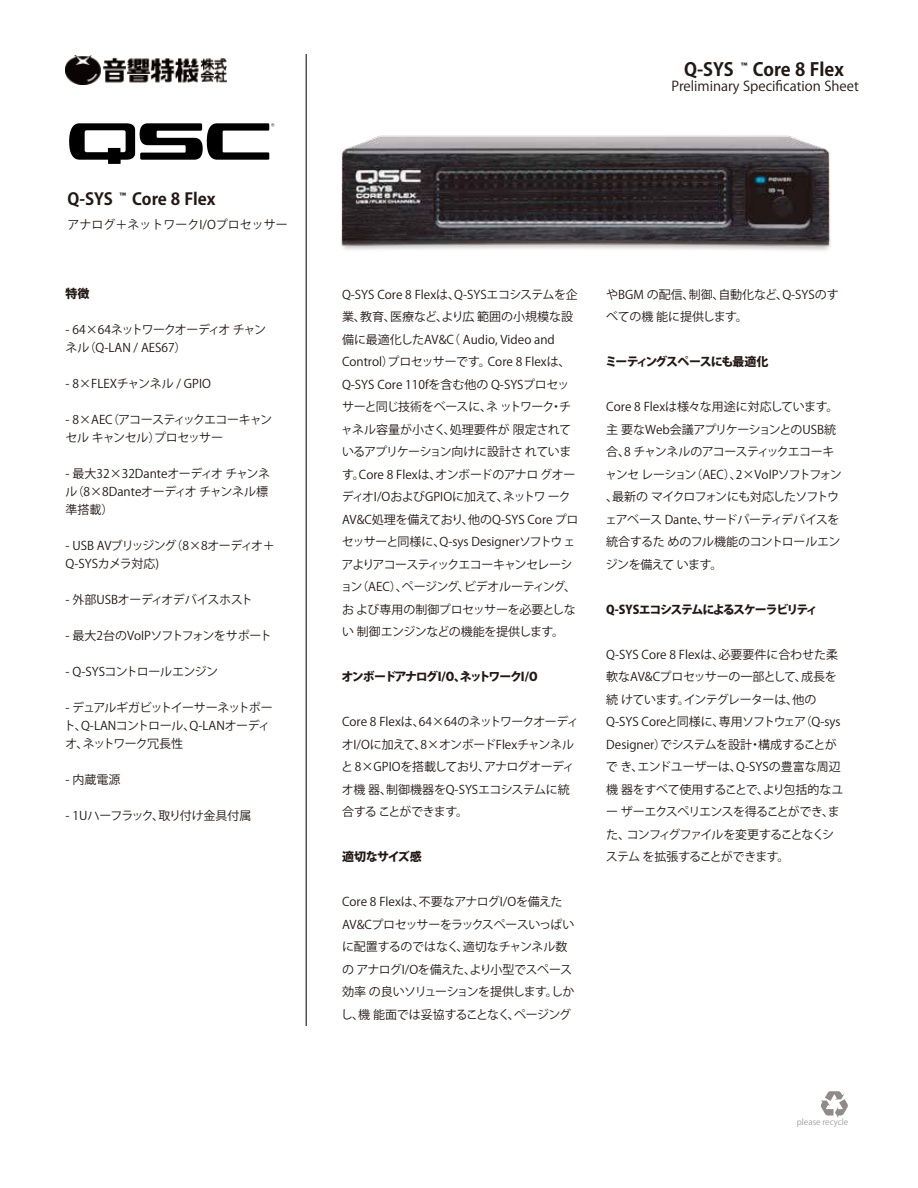
<style>
.page{position:relative;width:918px;height:1188px;background:#fff}
.page>*{position:absolute;margin:0;border:0;box-sizing:border-box;transform-origin:0 0}
.t1{font:700 18px "Koz Go Pr 6 N";color:#221815}
.t2{font:700 16.5px "Koz Go Pr 6 N";color:#221815}
.t3{font:13.5px "Koz Go Pr 6 N";color:#221815}
.t4{font:12px/22.5px "Koz Go Pr 6 N";letter-spacing:-.02em;color:#221815}
.t5{font:12px/22.5px "Koz Go Pr 6 N";letter-spacing:-.04em;color:#221815}
.t6{font:12px/18px "Koz Go Pr 6 N";letter-spacing:-.05em;color:#221815}
.t7{font:12px/18px "Koz Go Pr 6 N";color:#221815}
.t8{font:800 12px "Koz Go Pr 6 N";letter-spacing:-.11em;color:#221815}
.t9{font:12px "Koz Go Pr 6 N";letter-spacing:-.045em;color:#221815}
.t10{font:800 12px "Koz Go Pr 6 N";letter-spacing:-.09em;color:#221815}
.t11{font:800 12px "Koz Go Pr 6 N";letter-spacing:-.04em;color:#221815}
.t12{font:8.25px "Koz Go Pr 6 N";color:#9fa0a0}
</style>
<div class="page">
<svg style="left:820px;top:1091px;width:28px;height:27px"></svg>
<svg style="left:69px;top:123px;width:205px;height:41px"></svg>
<hr style="left:306px;top:54px;width:1px;height:972px;background:#221815">
<img style="left:341px;top:135px;width:490px;height:116px">
<img style="left:66px;top:55px;width:160px;height:29px">
<h2 class="t2" style="left:68px;top:190px;width:150px">Q-SYS <sup>™</sup> Core 8 Flex</h2>
<p class="t7" style="left:68px;top:216px;width:222px">アナログ＋ネットワークI/Oプロセッサー</p>
<p class="t8" style="left:66px;top:287px;width:25px">特徴</p>
<p class="t4" style="left:66px;top:321px;width:202px;line-height:18px">- 64×64ネットワークオーディオ チャンネル（Q-LAN / AES67）</p>
<p class="t7" style="left:66px;top:375px;width:147px">- 8×FLEXチャンネル / GPIO</p>
<p class="t6" style="left:66px;top:411px;width:208px">- 8×AEC（アコースティックエコーキャンセル キャンセル）プロセッサー</p>
<p class="t7" style="left:66px;top:465px;width:206px">- 最大32×32Danteオーディオ チャンネル（8×8Danteオーディオ チャンネル標準搭載）</p>
<p class="t6" style="left:66px;top:537px;width:211px">- USB AVブリッジング（8×8オーディオ＋<br>Q-SYSカメラ対応)</p>
<p class="t4" style="left:66px;top:588px;width:189px">- 外部USBオーディオデバイスホスト</p>
<p class="t4" style="left:66px;top:624px;width:208px">- 最大2台のVoIPソフトフォンをサポート</p>
<p class="t9" style="left:66px;top:665px;width:154px">- Q-SYSコントロールエンジン</p>
<p class="t6" style="left:64px;top:699px;width:210px">- デュアルギガビットイーサーネットポート、Q-LANコントロール、Q-LANオーディオ、ネットワーク冗長性</p>
<p class="t4" style="left:66px;top:768px;width:56px">- 内蔵電源</p>
<p class="t4" style="left:66px;top:804px;width:187px">- 1Uハーフラック、取り付け金具付属</p>
<h1 class="t1" style="left:684px;top:59px;width:161px">Q-SYS <sup>™</sup> Core 8 Flex</h1>
<p class="t3" style="left:671px;top:79px;width:189px">Preliminary Specification Sheet</p>
<p class="t4" style="left:340px;top:283px;width:240px">Q-SYS Core 8 Flexは、Q-SYSエコシステムを企業、教育、医療など、より広 範囲の小規模な設備に最適化したAV&amp;C（ Audio, Video and<br>Control）プロセッサーです。Core 8 Flexは、<br>Q-SYS Core 110fを含む他の Q-SYSプロセッサーと同じ技術をベースに、ネ ットワーク・チャネル容量が小さく、処理要件が 限定されているアプリケーション向けに設計さ れています。Core 8 Flexは、オンボードのアナロ グオーディオI/OおよびGPIOに加えて、ネットワ ーク<br>AV&amp;C処理を備えており、他のQ-SYS Core プロセッサーと同様に、Q-sys Designerソフトウ ェアよりアコースティックエコーキャンセレーション（AEC）、ページング、ビデオルーティング、お よび専用の制御プロセッサーを必要としない 制御エンジンなどの機能を提供します。</p>
<p class="t8" style="left:341px;top:670px;width:198px">オンボードアナログI/O、ネットワークI/O</p>
<p class="t4" style="left:341px;top:711px;width:239px">Core 8 Flexは、64×64のネットワークオーディオI/Oに加えて、8×オンボードFlexチャンネルと 8×GPIOを搭載しており、アナログオーディオ機 器、制御機器をQ-SYSエコシステムに統合する ことができます。</p>
<p class="t11" style="left:342px;top:850px;width:81px">適切なサイズ感</p>
<p class="t4" style="left:341px;top:891px;width:235px">Core 8 Flexは、不要なアナログI/Oを備えた<br>AV&amp;Cプロセッサーをラックスペースいっぱいに配置するのではなく、適切なチャンネル数の アナログI/Oを備えた、より小型でスペース効率 の良いソリューションを提供します。しかし、機 能面では妥協することなく、ページング</p>
<p class="t7" style="left:606px;top:283px;width:234px;line-height:22.5px">やBGM の配信、制御、自動化など、Q-SYSのすべての機 能に提供します。</p>
<p class="t10" style="left:605px;top:355px;width:165px">ミーティングスペースにも最適化</p>
<p class="t5" style="left:605px;top:396px;width:238px">Core 8 Flexは様々な用途に対応しています。主 要なWeb会議アプリケーションとのUSB統合、8 チャンネルのアコースティックエコーキャンセ レーション（AEC）、2×VoIPソフトフォン、最新の マイクロフォンにも対応したソフトウェアベース Dante、サードパーティデバイスを統合するた めのフル機能のコントロールエンジンを備えて います。</p>
<p class="t8" style="left:606px;top:602px;width:213px">Q-SYSエコシステムによるスケーラビリティ</p>
<p class="t4" style="left:606px;top:643px;width:239px">Q-SYS Core 8 Flexは、必要要件に合わせた柔軟なAV&amp;Cプロセッサーの一部として、成長を続 けています。インテグレーターは、他の<br>Q-SYS Coreと同様に、専用ソフトウェア（Q-sys<br>Designer）でシステムを設計・構成することがで き、エンドユーザーは、Q-SYSの豊富な周辺機 器をすべて使用することで、より包括的なユー ザーエクスペリエンスを得ることができ、また、コンフィグファイルを変更することなくシステム を拡張することができます。</p>
<p class="t12" style="left:797px;top:1118px;width:53px">please recycle</p>
</div>
